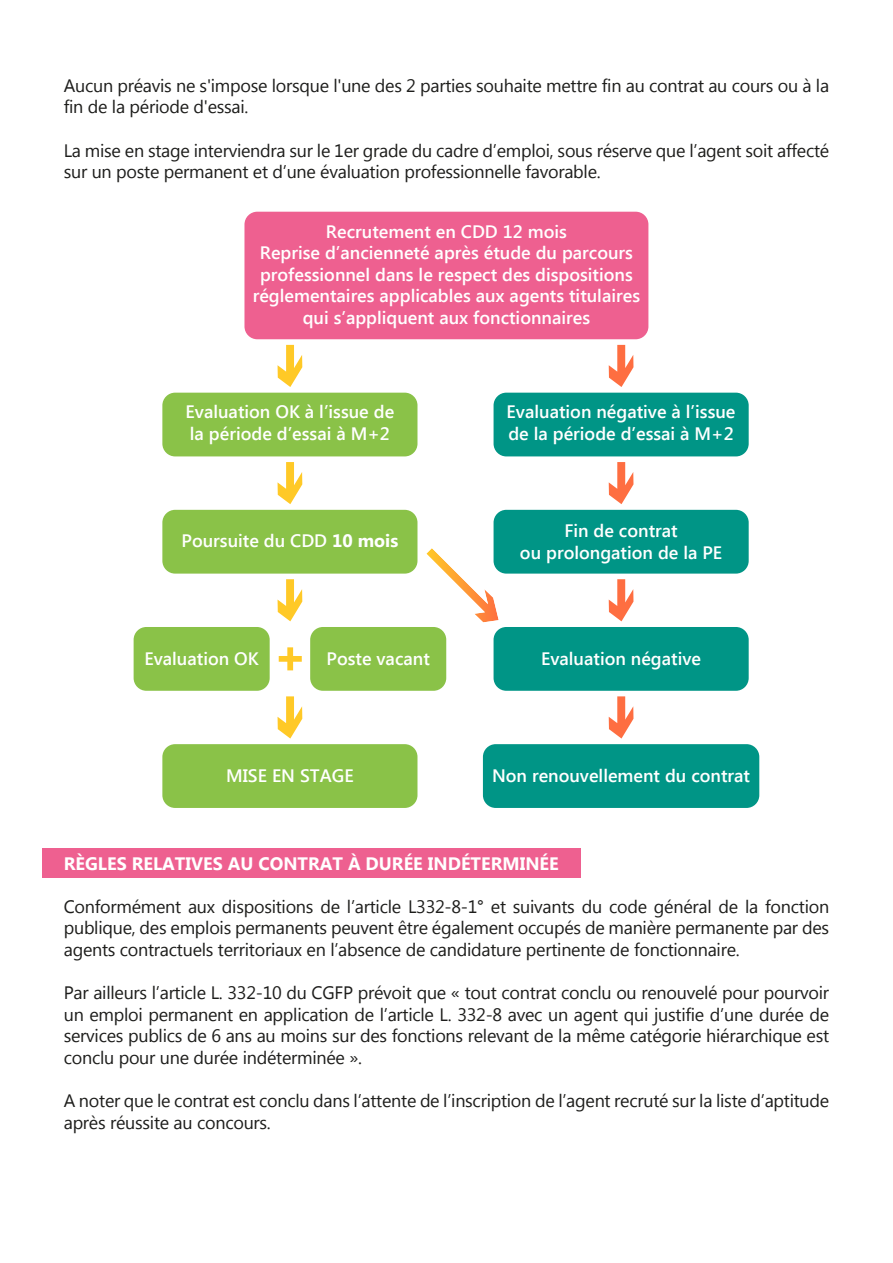
<style>
.page{position:relative;width:893px;height:1263px;background:#fff}
.page>*{position:absolute;margin:0;border:0;box-sizing:border-box;transform-origin:0 0}
.t1{font:18px/21.6px "Segoe UI";letter-spacing:-.015em;color:#1d1d1b}
.t2{font:600 18px/21.6px "Segoe UI";color:#fff;text-align:center}
.t3{font:700 18px "Segoe UI";color:#fff}
.s1{font-weight:700}
</style>
<div class="page">
<div style="left:43px;top:848px;width:538px;height:30px;background:#ee6090"></div>
<div style="left:244px;top:212px;width:404px;height:127px;background:#ee6090;border-radius:13px"></div>
<svg style="left:278px;top:345px;width:24px;height:42px"></svg>
<svg style="left:426px;top:548px;width:73px;height:74px"></svg>
<div style="left:162px;top:393px;width:255px;height:63px;background:#8ac248;border-radius:13px"></div>
<svg style="left:278px;top:462px;width:24px;height:42px"></svg>
<div style="left:162px;top:510px;width:255px;height:64px;background:#8ac248;border-radius:13px"></div>
<svg style="left:278px;top:696px;width:24px;height:42px"></svg>
<div style="left:162px;top:744px;width:255px;height:64px;background:#8ac248;border-radius:13px"></div>
<svg style="left:278px;top:579px;width:24px;height:42px"></svg>
<div style="left:134px;top:627px;width:136px;height:64px;background:#8ac248;border-radius:13px"></div>
<div style="left:310px;top:627px;width:136px;height:64px;background:#8ac248;border-radius:13px"></div>
<svg style="left:279px;top:647px;width:23px;height:23px"></svg>
<svg style="left:609px;top:345px;width:24px;height:42px"></svg>
<div style="left:494px;top:393px;width:255px;height:63px;background:#009586;border-radius:13px"></div>
<svg style="left:609px;top:462px;width:24px;height:42px"></svg>
<div style="left:494px;top:510px;width:255px;height:64px;background:#009586;border-radius:13px"></div>
<div style="left:494px;top:627px;width:255px;height:64px;background:#009586;border-radius:13px"></div>
<svg style="left:609px;top:696px;width:24px;height:42px"></svg>
<div style="left:483px;top:744px;width:276px;height:64px;background:#009586;border-radius:13px"></div>
<svg style="left:609px;top:579px;width:24px;height:42px"></svg>
<p class="t1" style="left:64px;top:74px;width:767px">Aucun préavis ne s'impose lorsque l'une des 2 parties souhaite mettre fin au contrat au cours ou à la fin de la période d'essai.</p>
<p class="t1" style="left:64px;top:141px;width:767px">La mise en stage interviendra sur le 1er grade du cadre d’emploi, sous réserve que l’agent soit affecté sur un poste permanent et d’une évaluation professionnelle favorable.</p>
<p class="t2" style="left:253px;top:222px;width:389px">Recrutement en CDD 12 mois<br>Reprise d’ancienneté après étude du parcours professionnel dans le respect des dispositions réglementaires applicables aux agents titulaires qui s’appliquent aux fonctionnaires</p>
<p class="t2" style="left:186px;top:403px;width:210px;text-align:left">Evaluation OK à l’issue de la période d’essai à M+2</p>
<p class="t2" style="left:507px;top:403px;width:230px;text-align:left">Evaluation négative à l’issue de la période d’essai à M+2</p>
<p class="t2" style="left:182px;top:532px;width:218px">Poursuite du CDD <span class="s1">10 mois</span></p>
<p class="t2" style="left:520px;top:521px;width:204px">Fin de contrat<br>ou prolongation de la PE</p>
<p class="t2" style="left:144px;top:649px;width:116px">Evaluation OK</p>
<p class="t2" style="left:326px;top:649px;width:105px">Poste vacant</p>
<p class="t2" style="left:541px;top:649px;width:162px">Evaluation négative</p>
<p class="t2" style="left:226px;top:766px;width:129px">MISE EN STAGE</p>
<p class="t2" style="left:492px;top:766px;width:260px">Non renouvellement du contrat</p>
<p class="t3" style="left:64px;top:856px;width:496px">RÈGLES RELATIVES AU CONTRAT À DURÉE INDÉTERMINÉE</p>
<p class="t1" style="left:64px;top:897px;width:767px;text-align:justify">Conformément aux dispositions de l’article L332-8-1° et suivants du code général de la fonction publique, des emplois permanents peuvent être également occupés de manière permanente par des agents contractuels territoriaux en l’absence de candidature pertinente de fonctionnaire.</p>
<p class="t1" style="left:64px;top:984px;width:767px;text-align:justify">Par ailleurs l’article L. 332-10 du CGFP prévoit que « tout contrat conclu ou renouvelé pour pourvoir un emploi permanent en application de l’article L. 332-8 avec un agent qui justifie d’une durée de services publics de 6 ans au moins sur des fonctions relevant de la même catégorie hiérarchique est conclu pour une durée indéterminée ».</p>
<p class="t1" style="left:64px;top:1092px;width:767px">A noter que le contrat est conclu dans l’attente de l’inscription de l’agent recruté sur la liste d’aptitude après réussite au concours.</p>
</div>
